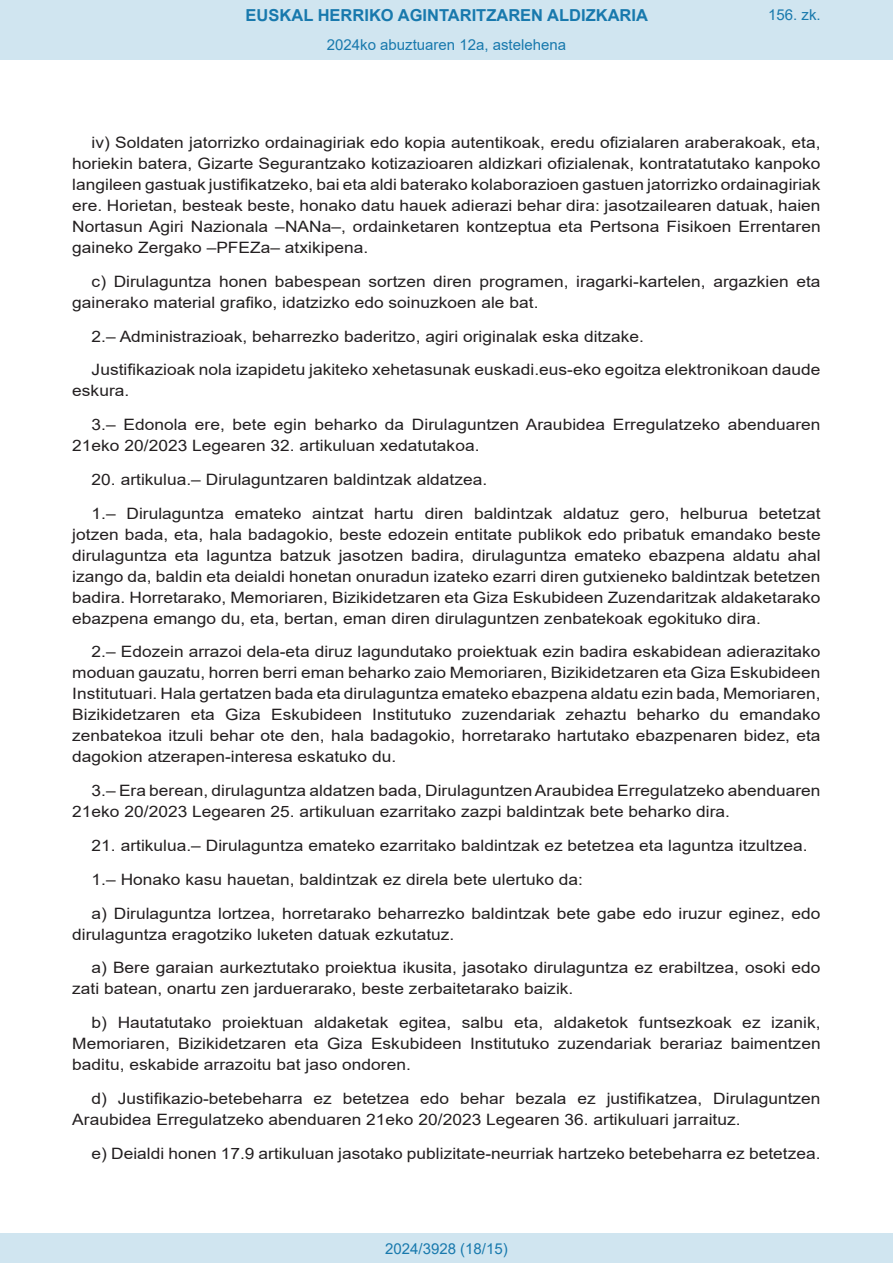
<style>
.page{position:relative;width:893px;height:1263px;background:#fff}
.page>*{position:absolute;margin:0;border:0;box-sizing:border-box;transform-origin:0 0}
.t1{font:700 16.5px "Arial";color:#1879ad}
.BOPVDetalle{font:15.6px/21px "Arial";color:#231f20;scale:1.11 1}
.Paginacion_Centro{font:15px "Arial";color:#1879ad}
</style>
<div class="page">
<div style="left:0;top:0;width:893px;height:60px;background:#d0e5f0"></div>
<div style="left:0;top:1233px;width:893px;height:30px;background:#d0e5f0"></div>
<p class="t1" style="left:246px;top:3px;width:404px">EUSKAL HERRIKO AGINTARITZAREN ALDIZKARIA</p>
<p class="Paginacion_Centro" style="left:327px;top:35px;width:241px">2024ko abuztuaren 12a, astelehena</p>
<p class="Paginacion_Centro" style="left:768px;top:5px;width:54px">156. zk.</p>
<p class="BOPVDetalle" style="left:72px;top:132px;width:676px;text-align:justify;text-indent:19px">iv) Soldaten jatorrizko ordainagiriak edo kopia autentikoak, eredu ofizialaren araberakoak, eta, horiekin batera, Gizarte Segurantzako kotizazioaren aldizkari ofizialenak, kontratatutako kanpoko langileen gastuak justifikatzeko, bai eta aldi baterako kolaborazioen gastuen jatorrizko ordainagiriak ere. Horietan, besteak beste, honako datu hauek adierazi behar dira: jasotzailearen datuak, haien Nortasun Agiri Nazionala –NANa–, ordainketaren kontzeptua eta Pertsona Fisikoen Errentaren gaineko Zergako –PFEZa– atxikipena.</p>
<p class="BOPVDetalle" style="left:72px;top:271px;width:676px;text-indent:19px">c) Dirulaguntza honen babespean sortzen diren programen, iragarki-kartelen, argazkien eta gainerako material grafiko, idatzizko edo soinuzkoen ale bat.</p>
<p class="BOPVDetalle" style="left:92px;top:326px;width:499px">2.– Administrazioak, beharrezko baderitzo, agiri originalak eska ditzake.</p>
<p class="BOPVDetalle" style="left:72px;top:359px;width:676px;text-indent:19px">Justifikazioak nola izapidetu jakiteko xehetasunak euskadi.eus-eko egoitza elektronikoan daude eskura.</p>
<p class="BOPVDetalle" style="left:72px;top:414px;width:676px;text-indent:19px">3.– Edonola ere, bete egin beharko da Dirulaguntzen Araubidea Erregulatzeko abenduaren<br>21eko 20/2023 Legearen 32. artikuluan xedatutakoa.</p>
<p class="BOPVDetalle" style="left:92px;top:469px;width:358px">20. artikulua.– Dirulaguntzaren baldintzak aldatzea.</p>
<p class="BOPVDetalle" style="left:72px;top:503px;width:676px;text-align:justify;text-indent:19px">1.– Dirulaguntza emateko aintzat hartu diren baldintzak aldatuz gero, helburua betetzat jotzen bada, eta, hala badagokio, beste edozein entitate publikok edo pribatuk emandako beste dirulaguntza eta laguntza batzuk jasotzen badira, dirulaguntza emateko ebazpena aldatu ahal izango da, baldin eta deialdi honetan onuradun izateko ezarri diren gutxieneko baldintzak betetzen badira. Horretarako, Memoriaren, Bizikidetzaren eta Giza Eskubideen Zuzendaritzak aldaketarako ebazpena emango du, eta, bertan, eman diren dirulaguntzen zenbatekoak egokituko dira.</p>
<p class="BOPVDetalle" style="left:72px;top:641px;width:676px;text-align:justify;text-indent:19px">2.– Edozein arrazoi dela-eta diruz lagundutako proiektuak ezin badira eskabidean adierazitako moduan gauzatu, horren berri eman beharko zaio Memoriaren, Bizikidetzaren eta Giza Eskubideen Institutuari. Hala gertatzen bada eta dirulaguntza emateko ebazpena aldatu ezin bada, Memoriaren, Bizikidetzaren eta Giza Eskubideen Institutuko zuzendariak zehaztu beharko du emandako zenbatekoa itzuli behar ote den, hala badagokio, horretarako hartutako ebazpenaren bidez, eta dagokion atzerapen-interesa eskatuko du.</p>
<p class="BOPVDetalle" style="left:72px;top:780px;width:676px;text-indent:19px">3.– Era berean, dirulaguntza aldatzen bada, Dirulaguntzen Araubidea Erregulatzeko abenduaren<br>21eko 20/2023 Legearen 25. artikuluan ezarritako zazpi baldintzak bete beharko dira.</p>
<p class="BOPVDetalle" style="left:92px;top:835px;width:646px">21. artikulua.– Dirulaguntza emateko ezarritako baldintzak ez betetzea eta laguntza itzultzea.</p>
<p class="BOPVDetalle" style="left:92px;top:869px;width:444px">1.– Honako kasu hauetan, baldintzak ez direla bete ulertuko da:</p>
<p class="BOPVDetalle" style="left:72px;top:902px;width:676px;text-indent:19px">a) Dirulaguntza lortzea, horretarako beharrezko baldintzak bete gabe edo iruzur eginez, edo dirulaguntza eragotziko luketen datuak ezkutatuz.</p>
<p class="BOPVDetalle" style="left:72px;top:957px;width:676px;text-indent:19px">a) Bere garaian aurkeztutako proiektua ikusita, jasotako dirulaguntza ez erabiltzea, osoki edo zati batean, onartu zen jarduerarako, beste zerbaitetarako baizik.</p>
<p class="BOPVDetalle" style="left:72px;top:1012px;width:676px;text-align:justify;text-indent:19px">b) Hautatutako proiektuan aldaketak egitea, salbu eta, aldaketok funtsezkoak ez izanik, Memoriaren, Bizikidetzaren eta Giza Eskubideen Institutuko zuzendariak berariaz baimentzen baditu, eskabide arrazoitu bat jaso ondoren.</p>
<p class="BOPVDetalle" style="left:72px;top:1088px;width:676px;text-indent:19px">d) Justifikazio-betebeharra ez betetzea edo behar bezala ez justifikatzea, Dirulaguntzen<br>Araubidea Erregulatzeko abenduaren 21eko 20/2023 Legearen 36. artikuluari jarraituz.</p>
<p class="BOPVDetalle" style="left:92px;top:1142px;width:658px">e) Deialdi honen 17.9 artikuluan jasotako publizitate-neurriak hartzeko betebeharra ez betetzea.</p>
<p class="Paginacion_Centro" style="left:385px;top:1238px;width:124px">2024/3928 (18/15)</p>
</div>
